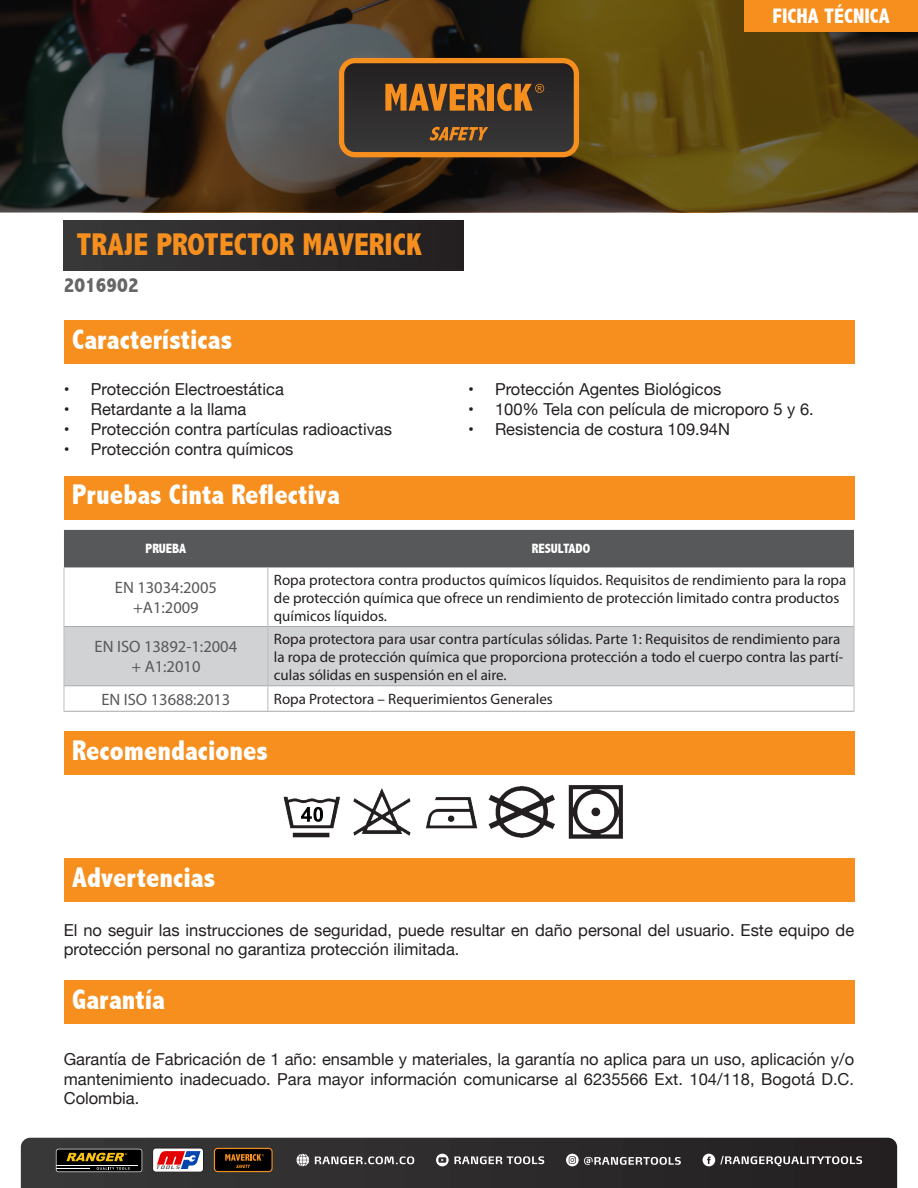
<style>
.page{position:relative;width:918px;height:1188px;background:#fff}
.page>*{position:absolute;margin:0;border:0;box-sizing:border-box;transform-origin:0 0}
.Nombre_Producto{font:800 condensed 31.5px "Abadi";color:#f68f1e}
.Subtitulo{font:800 condensed 28.5px "Abadi";color:#fff}
.t1{font:800 condensed 21px "Abadi";color:#fff}
.Códigos{font:800 condensed 21px "Abadi";color:#666}
.Parrafos{font:16.5px/19.8px "Helvetica Neue";color:#231f20;text-align:justify}
.t2{font:16.5px "Myriad Pro";color:#57585a}
.t3{font:15px/18px "Myriad Pro";color:#231f20}
.t4{font:800 condensed 13.5px "Abadi";color:#fff}
</style>
<div class="page">
<svg style="left:0;top:0;width:918px;height:212px;background:#463a1f"></svg>
<div style="left:744px;top:0;width:174px;height:32px;background:#f68f1e"></div>
<svg style="left:21px;top:1138px;width:876px;height:50px;background:#2e2b2c"></svg>
<svg style="left:56px;top:1149px;width:86px;height:23px;background:#443c21"></svg>
<div style="left:153px;top:1148px;width:50px;height:24px;background:#fff;border-radius:3px"></div>
<div style="left:153px;top:1148px;width:51px;height:24px;border:1px solid #231f20;border-radius:3px"></div>
<svg style="left:156px;top:1151px;width:45px;height:18px"></svg>
<svg style="left:214px;top:1148px;width:59px;height:24px"></svg>
<svg style="left:315px;top:1156px;width:99px;height:8px"></svg>
<svg style="left:296px;top:1154px;width:13px;height:12px"></svg>
<svg style="left:703px;top:1154px;width:159px;height:12px"></svg>
<svg style="left:566px;top:1154px;width:115px;height:12px"></svg>
<svg style="left:436px;top:1154px;width:108px;height:12px"></svg>
<div style="left:339px;top:58px;width:240px;height:99px;border:5px solid #f68f1e;border-radius:13px"></div>
<svg style="left:342px;top:61px;width:234px;height:94px;background:#574029"></svg>
<div style="left:64px;top:321px;width:790px;height:43px;background:#f68f1e"></div>
<div style="left:64px;top:981px;width:790px;height:43px;background:#f68f1e"></div>
<div style="left:64px;top:221px;width:399px;height:50px;background:#2e2b2c"></div>
<div style="left:64px;top:476px;width:790px;height:43px;background:#f68f1e"></div>
<div style="left:64px;top:530px;width:790px;height:37px;background:#57585a"></div>
<div style="left:65px;top:627px;width:789px;height:59px;background:#d1d2d4"></div>
<hr style="left:64px;top:626px;width:204px;height:1px;background:#a8a9ad">
<hr style="left:268px;top:626px;width:586px;height:1px;background:#a8a9ad">
<hr style="left:64px;top:686px;width:204px;height:1px;background:#a8a9ad">
<hr style="left:268px;top:686px;width:586px;height:1px;background:#a8a9ad">
<hr style="left:64px;top:711px;width:204px;height:1px;background:#a8a9ad">
<hr style="left:268px;top:711px;width:586px;height:1px;background:#a8a9ad">
<hr style="left:64px;top:567px;width:1px;height:60px;background:#bcbdc0">
<hr style="left:268px;top:567px;width:1px;height:60px;background:#bcbdc0">
<hr style="left:854px;top:567px;width:1px;height:60px;background:#bcbdc0">
<hr style="left:64px;top:627px;width:1px;height:59px;background:#bcbdc0">
<hr style="left:268px;top:627px;width:1px;height:59px;background:#bcbdc0">
<hr style="left:854px;top:627px;width:1px;height:59px;background:#bcbdc0">
<svg style="left:64px;top:686px;width:1px;height:25px"></svg>
<svg style="left:268px;top:686px;width:1px;height:25px"></svg>
<svg style="left:854px;top:686px;width:1px;height:25px"></svg>
<div style="left:64px;top:731px;width:790px;height:44px;background:#f68f1e"></div>
<div style="left:64px;top:859px;width:790px;height:43px;background:#f68f1e"></div>
<img style="left:283px;top:785px;width:340px;height:54px">
<p class="t1" style="left:773px;top:4px;width:119px">FICHA TÉCNICA</p>
<p class="Nombre_Producto" style="left:77px;top:227px;width:346px">TRAJE PROTECTOR MAVERICK</p>
<p class="Códigos" style="left:64px;top:273px;width:76px">2016902</p>
<p class="Subtitulo" style="left:72px;top:323px;width:161px">Características</p>
<p class="Parrafos" style="left:64px;top:381px;width:222px">• Protección Electroestática</p>
<p class="Parrafos" style="left:64px;top:400px;width:184px">• Retardante a la llama</p>
<p class="Parrafos" style="left:64px;top:420px;width:330px">• Protección contra partículas radioactivas</p>
<p class="Parrafos" style="left:64px;top:440px;width:231px">• Protección contra químicos</p>
<p class="Parrafos" style="left:468px;top:381px;width:255px">• Protección Agentes Biológicos</p>
<p class="Parrafos" style="left:468px;top:400px;width:347px">• 100% Tela con película de microporo 5 y 6.</p>
<p class="Parrafos" style="left:468px;top:420px;width:264px">• Resistencia de costura 109.94N</p>
<p class="Subtitulo" style="left:72px;top:478px;width:269px">Pruebas Cinta Reflectiva</p>
<p class="t4" style="left:146px;top:541px;width:42px">PRUEBA</p>
<p class="t4" style="left:532px;top:541px;width:60px">RESULTADO</p>
<p class="t2" style="left:115px;top:577px;width:104px">EN 13034:2005</p>
<p class="t2" style="left:133px;top:597px;width:67px">+A1:2009</p>
<p class="t3" style="left:274px;top:570px;width:574px">Ropa protectora contra productos químicos líquidos. Requisitos de rendimiento para la ropa de protección química que ofrece un rendimiento de protección limitado contra productos químicos líquidos.</p>
<p class="t2" style="left:95px;top:637px;width:144px">EN ISO 13892-1:2004</p>
<p class="t2" style="left:131px;top:657px;width:71px">+ A1:2010</p>
<p class="t3" style="left:274px;top:630px;width:571px">Ropa protectora para usar contra partículas sólidas. Parte 1: Requisitos de rendimiento para la ropa de protección química que proporciona protección a todo el cuerpo contra las partí&shy;culas sólidas en suspensión en el aire.</p>
<p class="t2" style="left:101px;top:689px;width:131px">EN ISO 13688:2013</p>
<p class="t3" style="left:274px;top:690px;width:280px">Ropa Protectora – Requerimientos Generales</p>
<p class="Subtitulo" style="left:72px;top:734px;width:197px">Recomendaciones</p>
<p class="Subtitulo" style="left:72px;top:861px;width:144px">Advertencias</p>
<p class="Parrafos" style="left:64px;top:921px;width:792px">El no seguir las instrucciones de seguridad, puede resultar en daño personal del usuario. Este equipo de protección personal no garantiza protección ilimitada.</p>
<p class="Subtitulo" style="left:72px;top:983px;width:94px">Garantía</p>
<p class="Parrafos" style="left:64px;top:1050px;width:792px">Garantía de Fabricación de 1 año: ensamble y materiales, la garantía no aplica para un uso, aplicación y/o mantenimiento inadecuado. Para mayor información comunicarse al 6235566 Ext. 104/118, Bogotá D.C.<br>Colombia.</p>
</div>
